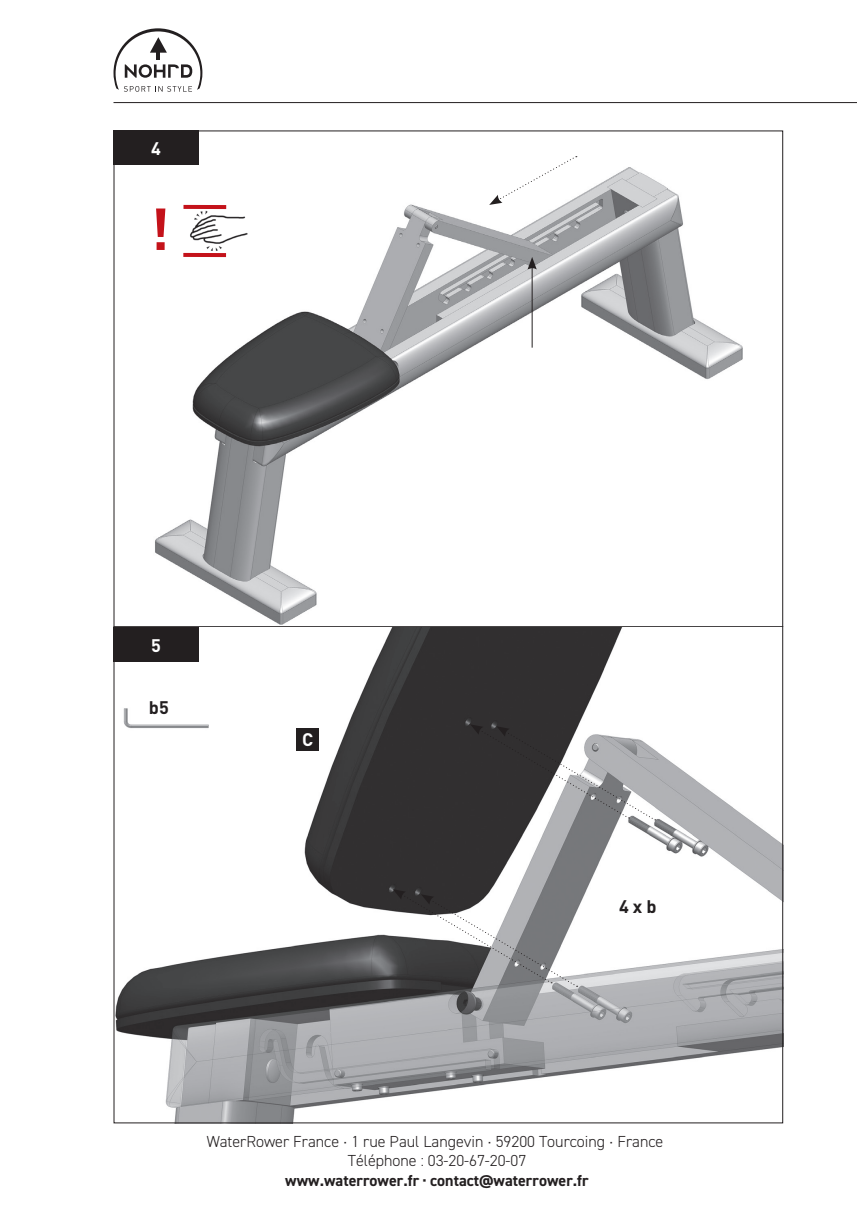
<style>
.page{position:relative;width:857px;height:1225px;background:#fff}
.page>*{position:absolute;margin:0;border:0;box-sizing:border-box;transform-origin:0 0}
.t1{font:700 18px "DIN";color:#231f20}
.t2{font:700 18px "DIN";color:#fff}
.t3{font:300 16px/18.6px "DIN2014";color:#231f20;text-align:center}
.t4{font:700 16px "DIN2014";color:#231f20}
.s1{font-family:"DIN";font-weight:400}
</style>
<div class="page">
<svg style="left:113px;top:28px;width:89px;height:64px"></svg>
<hr style="left:113px;top:102px;width:743px;height:1px;background:#231f20">
<img style="left:115px;top:132px;width:628px;height:493px">
<hr style="left:113px;top:626px;width:669px;height:1px;background:#231f20">
<div style="left:113px;top:130px;width:85px;height:34px;background:#231f20"></div>
<hr style="left:531px;top:266px;width:1px;height:82px;background:#231f20">
<svg style="left:527px;top:257px;width:9px;height:12px"></svg>
<svg style="left:489px;top:156px;width:87px;height:49px"></svg>
<img style="left:115px;top:627px;width:665px;height:494px">
<div style="left:113px;top:627px;width:85px;height:34px;background:#231f20"></div>
<div style="left:296px;top:728px;width:23px;height:23px;background:#231f20"></div>
<img style="left:115px;top:701px;width:101px;height:37px">
<svg style="left:392px;top:889px;width:185px;height:97px"></svg>
<svg style="left:470px;top:724px;width:185px;height:96px"></svg>
<img style="left:186px;top:210px;width:64px;height:40px">
<svg style="left:156px;top:208px;width:9px;height:42px"></svg>
<hr style="left:183px;top:253px;width:43px;height:4px;background:#c4121a">
<hr style="left:183px;top:205px;width:43px;height:4px;background:#c4121a">
<p class="t2" style="left:151px;top:137px;width:11px">4</p>
<p class="t2" style="left:151px;top:633px;width:11px">5</p>
<p class="t1" style="left:149px;top:695px;width:21px">b5</p>
<p class="t2" style="left:302px;top:728px;width:13px">C</p>
<p class="t1" style="left:618px;top:894px;width:39px">4xb</p>
<p class="t3" style="left:206px;top:1132px;width:458px">WaterRower France <span class="s1">·</span> 1 rue Paul Langevin <span class="s1">·</span> 59200 Tourcoing <span class="s1">·</span> France<br>Téléphone : 03-20-67-20-07</p>
<p class="t4" style="left:285px;top:1169px;width:305px">www.waterrower.fr · contact@waterrower.fr</p>
</div>
